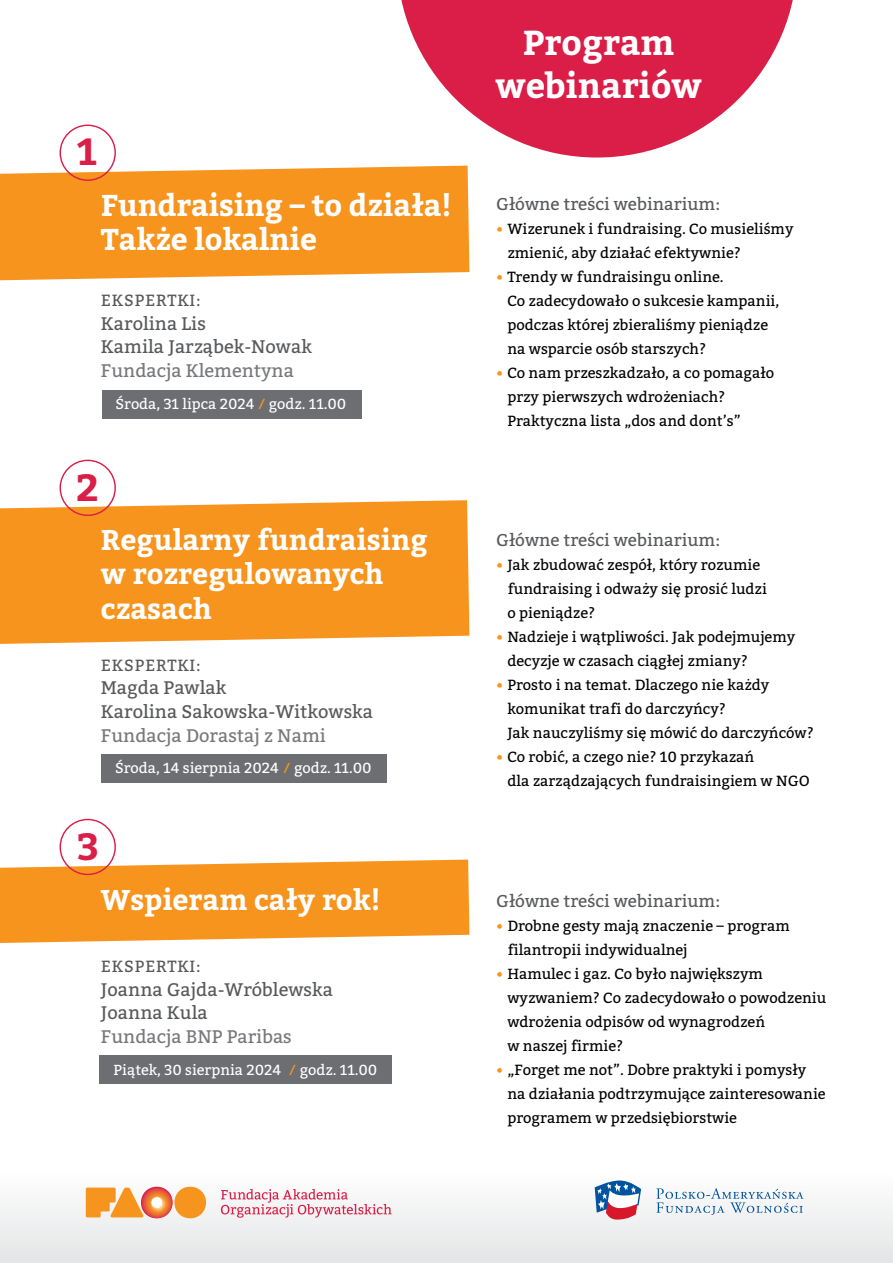
<style>
.page{position:relative;width:893px;height:1263px;background:#fff}
.page>*{position:absolute;margin:0;border:0;box-sizing:border-box;transform-origin:0 0}
.t1{font:700 37.65px "Bitter";color:#da1e48}
.t2{font:700 34.5px/42.8px "Bitter";color:#fff;text-align:center}
.t3{font:700 30px/34.5px "Bitter";letter-spacing:-.005em;color:#fff}
.t4{font:700 28.5px/34.5px "Bitter";color:#fff}
.t5{font:18.15px/23.5px "Bitter";color:#58595b}
.t6{font:18.15px "Bitter";color:#77787b}
.t7{font:17.1px "Bitter";color:#58595b}
.t8{font:16.2px "Bitter";letter-spacing:.05em;color:#58595b}
.t9{font:14.7px/24px "Bitter";color:#000}
.t10{font:14.55px "Bitter";color:#fff}
.s1{color:#f7941e}
</style>
<div class="page">
<svg style="left:401px;top:0;width:392px;height:158px;fill:#da1e48"></svg>
<div style="left:0;top:1159px;width:893px;height:104px;background:linear-gradient(to bottom,#fff,#e4e5e6)"></div>
<svg style="left:0;top:166px;width:469px;height:114px;background:#f79b2d"></svg>
<div style="left:102px;top:390px;width:259px;height:29px;background:#6d6e71"></div>
<div style="left:60px;top:125px;width:56px;height:56px;border:1px solid #da1e48;border-radius:50%"></div>
<div style="left:0;top:500px;width:469px;height:144px;background:#f7941e"></div>
<div style="left:101px;top:754px;width:286px;height:28px;background:#6d6e71"></div>
<div style="left:60px;top:460px;width:56px;height:56px;border:1px solid #da1e48;border-radius:50%"></div>
<svg style="left:0;top:859px;width:469px;height:84px;background:#f79f35"></svg>
<div style="left:100px;top:1055px;width:292px;height:29px;background:#6d6e71"></div>
<div style="left:60px;top:819px;width:56px;height:56px;border:1px solid #da1e48;border-radius:50%"></div>
<div style="left:174px;top:1187px;width:32px;height:31px;background:#f7941e;border-radius:50%"></div>
<svg style="left:86px;top:1187px;width:87px;height:31px"></svg>
<svg style="left:221px;top:1189px;width:171px;height:29px"></svg>
<svg style="left:656px;top:1188px;width:147px;height:27px"></svg>
<svg style="left:595px;top:1180px;width:46px;height:39px"></svg>
<h1 class="t1" style="left:77px;top:129px;width:22px">1</h1>
<h3 class="t3" style="left:101px;top:188px;width:352px">Fundraising – to działa!<br>Także lokalnie</h3>
<p class="t8" style="left:101px;top:291px;width:101px">EKSPERTKI:</p>
<p class="t5" style="left:101px;top:312px;width:213px">Karolina Lis<br>Kamila Jarząbek-Nowak</p>
<p class="t6" style="left:101px;top:360px;width:195px">Fundacja Klementyna</p>
<p class="t10" style="left:116px;top:395px;width:232px">Środa, 31 lipca 2024 <span class="s1">/</span> godz. 11.00</p>
<h1 class="t1" style="left:76px;top:465px;width:24px">2</h1>
<h3 class="t4" style="left:101px;top:522px;width:328px">Regularny fundraising w rozregulowanych czasach</h3>
<p class="t8" style="left:101px;top:655px;width:101px">EKSPERTKI:</p>
<p class="t5" style="left:101px;top:676px;width:274px">Magda Pawlak<br>Karolina Sakowska-Witkowska</p>
<p class="t6" style="left:101px;top:724px;width:226px">Fundacja Dorastaj z Nami</p>
<p class="t10" style="left:115px;top:759px;width:258px">Środa, 14 sierpnia 2024 <span class="s1">/</span> godz. 11.00</p>
<h1 class="t1" style="left:77px;top:824px;width:24px">3</h1>
<h3 class="t4" style="left:101px;top:883px;width:281px">Wspieram cały rok!</h3>
<p class="t8" style="left:101px;top:957px;width:101px">EKSPERTKI:</p>
<p class="t5" style="left:101px;top:978px;width:234px">Joanna Gajda-Wróblewska<br>Joanna Kula</p>
<p class="t6" style="left:101px;top:1026px;width:192px">Fundacja BNP Paribas</p>
<p class="t10" style="left:114px;top:1061px;width:265px">Piątek, 30 sierpnia 2024 <span class="s1">/</span> godz. 11.00</p>
<h2 class="t2" style="left:495px;top:22px;width:208px">Program webinariów</h2>
<p class="t7" style="left:496px;top:194px;width:225px">Główne treści webinarium:</p>
<p class="t9" style="left:507px;top:217px;width:288px;text-indent:-11px"><span class="s1">•</span> Wizerunek i fundraising. Co musieliśmy zmienić, aby działać efektywnie?</p>
<p class="t9" style="left:507px;top:265px;width:274px;text-indent:-11px"><span class="s1">•</span> Trendy w fundraisingu online.<br>Co zadecydowało o sukcesie kampanii, podczas której zbieraliśmy pieniądze na wsparcie osób starszych?</p>
<p class="t9" style="left:507px;top:361px;width:268px;text-indent:-11px"><span class="s1">•</span> Co nam przeszkadzało, a co pomagało przy pierwszych wdrożeniach?<br>Praktyczna lista „dos and dont’s”</p>
<p class="t7" style="left:496px;top:530px;width:225px">Główne treści webinarium:</p>
<p class="t9" style="left:507px;top:553px;width:261px;text-indent:-11px"><span class="s1">•</span> Jak zbudować zespół, który rozumie fundraising i odważy się prosić ludzi o pieniądze?</p>
<p class="t9" style="left:507px;top:625px;width:289px;text-indent:-11px"><span class="s1">•</span> Nadzieje i wątpliwości. Jak podejmujemy decyzje w czasach ciągłej zmiany?</p>
<p class="t9" style="left:507px;top:673px;width:308px;text-indent:-11px"><span class="s1">•</span> Prosto i na temat. Dlaczego nie każdy komunikat trafi do darczyńcy?<br>Jak nauczyliśmy się mówić do darczyńców?</p>
<p class="t9" style="left:507px;top:745px;width:304px;text-indent:-11px"><span class="s1">•</span> Co robić, a czego nie? 10 przykazań<br>dla zarządzających fundraisingiem w NGO</p>
<p class="t7" style="left:496px;top:891px;width:225px">Główne treści webinarium:</p>
<p class="t9" style="left:507px;top:914px;width:284px;text-indent:-11px"><span class="s1">•</span> Drobne gesty mają znaczenie – program filantropii indywidualnej</p>
<p class="t9" style="left:507px;top:962px;width:321px;text-indent:-11px"><span class="s1">•</span> Hamulec i gaz. Co było największym wyzwaniem? Co zadecydowało o powodzeniu wdrożenia odpisów od wynagrodzeń<br>w naszej firmie?</p>
<p class="t9" style="left:507px;top:1058px;width:320px;text-indent:-11px"><span class="s1">•</span> „Forget me not”. Dobre praktyki i pomysły na działania podtrzymujące zainteresowanie programem w przedsiębiorstwie</p>
</div>
